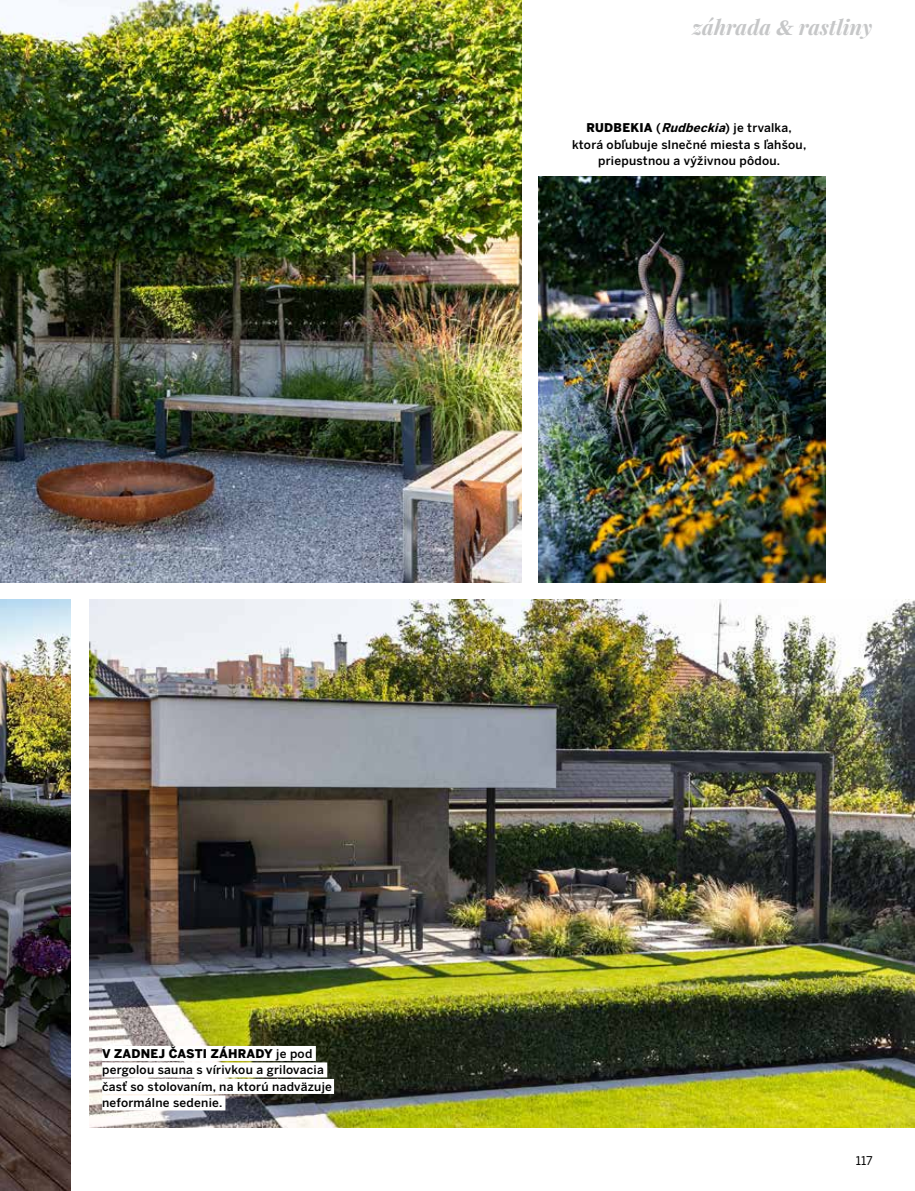
<style>
.page{position:relative;width:915px;height:1191px;background:#fff}
.page>*{position:absolute;margin:0;border:0;box-sizing:border-box;transform-origin:0 0}
.t1{font:italic 700 21px "Playfair Display";color:#c6c7c8}
.t2{font:500 12px/16.5px "Benton Sans";letter-spacing:.02em;color:#000}
.t3{font:12px "Benton Sans";color:#000}
.s1{font-family:"Georgia"}
.s2{font-weight:900}
.s3{font-weight:700;font-style:italic}
</style>
<div class="page">
<img style="left:0;top:0;width:521px;height:582px">
<img style="left:0;top:600px;width:70px;height:591px">
<img style="left:538px;top:176px;width:287px;height:407px">
<img style="left:89px;top:600px;width:825px;height:527px">
<div style="left:102px;top:1046px;width:214px;height:15px;background:#fff"></div>
<div style="left:102px;top:1062px;width:225px;height:15px;background:#fff"></div>
<div style="left:102px;top:1079px;width:232px;height:15px;background:#fff"></div>
<div style="left:102px;top:1095px;width:123px;height:15px;background:#fff"></div>
<h1 class="t1" style="left:692px;top:13px;width:181px">záhrada <span class="s1">&amp;</span> rastliny</h1>
<p class="t2" style="left:572px;top:120px;width:236px;text-align:center"><span class="s2">RUDBEKIA</span> (<span class="s3">Rudbeckia</span>) je trvalka, ktorá obľubuje slnečné miesta s ľahšou, priepustnou a výživnou pôdou.</p>
<p class="t2" style="left:102px;top:1045px;width:231px"><span class="s2">V ZADN EJ ČASTI ZÁHRADY</span> je pod pergolou sauna s vírivkou a grilovacia časť so stolovaním, na ktorú nadväzuje neformálne sedenie.</p>
<p class="t3" style="left:855px;top:1153px;width:18px">117</p>
</div>
